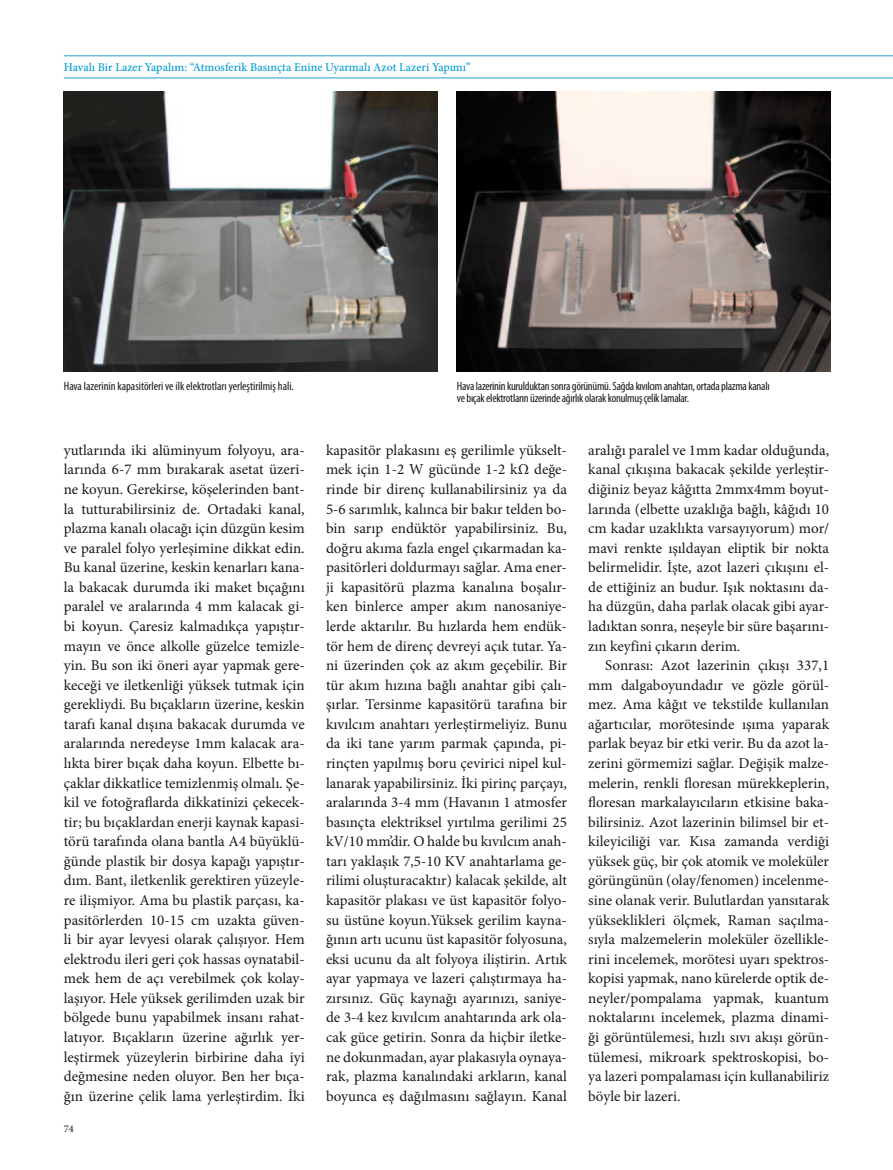
<style>
.page{position:relative;width:893px;height:1170px;background:#fff}
.page>*{position:absolute;margin:0;border:0;box-sizing:border-box;transform-origin:0 0}
.t1{font:15px/19.5px "Minion Pro";color:#1a171c;text-align:justify}
.t2{font:condensed 12px/12px "Myriad Pro";letter-spacing:-.02em;color:#1a171c}
.t3{font:500 12px "Minion Pro";color:#009bd5}
.t4{font:condensed 12px "Myriad Pro";color:#1a171c}
.t5{font:10.35px "Minion Pro";color:#1a171c}
</style>
<div class="page">
<hr style="left:64px;top:78px;width:829px;height:1px;background:#2699d1">
<hr style="left:64px;top:56px;width:829px;height:1px;background:#2699d1">
<img style="left:457px;top:91px;width:373px;height:280px">
<img style="left:64px;top:91px;width:373px;height:280px">
<p class="t3" style="left:64px;top:59px;width:408px">Havalı Bir Lazer Yapalım: “Atmosferik Basınçta Enine Uyarmalı Azot Lazeri Yapımı”</p>
<p class="t4" style="left:64px;top:378px;width:232px">Hava lazerinin kapasitörleri ve ilk elektrotları yerleştirilmiş hali.</p>
<p class="t2" style="left:457px;top:379px;width:314px">Hava lazerinin kurulduktan sonra görünümü. Sağda kıvılcım anahtarı, ortada plazma kanalı ve bıçak elektrotların üzerinde ağırlık olarak konulmuş çelik lamalar.</p>
<p class="t1" style="left:64px;top:440px;width:242px">yutlarında iki alüminyum folyoyu, ara&shy;larında 6-7 mm bırakarak asetat üzeri&shy;ne koyun. Gerekirse, köşelerinden bant&shy;la tutturabilirsiniz de. Ortadaki kanal, plazma kanalı olacağı için düzgün kesim ve paralel folyo yerleşimine dikkat edin.<br>Bu kanal üzerine, keskin kenarları kana&shy;la bakacak durumda iki maket bıçağını paralel ve aralarında 4 mm kalacak gi&shy;bi koyun. Çaresiz kalmadıkça yapıştır&shy;mayın ve önce alkolle güzelce temizle&shy;yin. Bu son iki öneri ayar yapmak gere&shy;keceği ve iletkenliği yüksek tutmak için gerekliydi. Bu bıçakların üzerine, keskin tarafı kanal dışına bakacak durumda ve aralarında neredeyse 1mm kalacak ara&shy;lıkta birer bıçak daha koyun. Elbette bı&shy;çaklar dikkatlice temizlenmiş olmalı. Şe&shy;kil ve fotoğraflarda dikkatinizi çekecek&shy;tir; bu bıçaklardan enerji kaynak kapasi&shy;törü tarafında olana bantla A4 büyüklü&shy;ğünde plastik bir dosya kapağı yapıştır&shy;dım. Bant, iletkenlik gerektiren yüzeyle&shy;re ilişmiyor. Ama bu plastik parçası, ka&shy;pasitörlerden 10-15 cm uzakta güven&shy;li bir ayar levyesi olarak çalışıyor. Hem elektrodu ileri geri çok hassas oynatabil&shy;mek hem de açı verebilmek çok kolay&shy;laşıyor. Hele yüksek gerilimden uzak bir bölgede bunu yapabilmek insanı rahat&shy;latıyor. Bıçakların üzerine ağırlık yer&shy;leştirmek yüzeylerin birbirine daha iyi değmesine neden oluyor. Ben her bıça&shy;ğın üzerine çelik lama yerleştirdim. İki</p>
<p class="t1" style="left:326px;top:440px;width:242px">kapasitör plakasını eş gerilimle yükselt&shy;mek için 1-2 W gücünde 1-2 kΩ değe&shy;rinde bir direnç kullanabilirsiniz ya da 5-6 sarımlık, kalınca bir bakır telden bo&shy;bin sarıp endüktör yapabilirsiniz. Bu, doğru akıma fazla engel çıkarmadan ka&shy;pasitörleri doldurmayı sağlar. Ama ener&shy;ji kapasitörü plazma kanalına boşalır&shy;ken binlerce amper akım nanosaniye&shy;lerde aktarılır. Bu hızlarda hem endük&shy;tör hem de direnç devreyi açık tutar. Ya&shy;ni üzerinden çok az akım geçebilir. Bir tür akım hızına bağlı anahtar gibi çalı&shy;şırlar. Tersinme kapasitörü tarafına bir kıvılcım anahtarı yerleştirmeliyiz. Bunu da iki tane yarım parmak çapında, pi&shy;rinçten yapılmış boru çevirici nipel kul&shy;lanarak yapabilirsiniz. İki pirinç parçayı, aralarında 3-4 mm (Havanın 1 atmosfer basınçta elektriksel yırtılma gerilimi 25 kV/10 mm’dir. O halde bu kıvılcım anah&shy;tarı yaklaşık 7,5-10 KV anahtarlama ge&shy;rilimi oluşturacaktır) kalacak şekilde, alt kapasitör plakası ve üst kapasitör folyo&shy;su üstüne koyun.Yüksek gerilim kayna&shy;ğının artı ucunu üst kapasitör folyosuna, eksi ucunu da alt folyoya iliştirin. Artık ayar yapmaya ve lazeri çalıştırmaya ha&shy;zırsınız. Güç kaynağı ayarınızı, saniye&shy;de 3-4 kez kıvılcım anahtarında ark ola&shy;cak güce getirin. Sonra da hiçbir iletke&shy;ne dokunmadan, ayar plakasıyla oynaya&shy;rak, plazma kanalındaki arkların, kanal boyunca eş dağılmasını sağlayın. Kanal</p>
<p class="t1" style="left:588px;top:440px;width:242px">aralığı paralel ve 1mm kadar olduğunda, kanal çıkışına bakacak şekilde yerleştir&shy;diğiniz beyaz kâğıtta 2mmx4mm boyut&shy;larında (elbette uzaklığa bağlı, kâğıdı 10 cm kadar uzaklıkta varsayıyorum) mor/ mavi renkte ışıldayan eliptik bir nokta belirmelidir. İşte, azot lazeri çıkışını el&shy;de ettiğiniz an budur. Işık noktasını da&shy;ha düzgün, daha parlak olacak gibi ayar&shy;ladıktan sonra, neşeyle bir süre başarını&shy;zın keyfini çıkarın derim.</p>
<p class="t1" style="left:588px;top:655px;width:242px;text-indent:17px">Sonrası: Azot lazerinin çıkışı 337,1 mm dalgaboyundadır ve gözle görül&shy;mez. Ama kâğıt ve tekstilde kullanılan ağartıcılar, morötesinde ışıma yaparak parlak beyaz bir etki verir. Bu da azot la&shy;zerini görmemizi sağlar. Değişik malze&shy;melerin, renkli floresan mürekkeplerin, floresan markalayıcıların etkisine baka&shy;bilirsiniz. Azot lazerinin bilimsel bir et&shy;kileyiciliği var. Kısa zamanda verdiği yüksek güç, bir çok atomik ve moleküler görüngünün (olay/fenomen) incelenme&shy;sine olanak verir. Bulutlardan yansıtarak yükseklikleri ölçmek, Raman saçılma&shy;sıyla malzemelerin moleküler özellikle&shy;rini incelemek, morötesi uyarı spektros&shy;kopisi yapmak, nano kürelerde optik de&shy;neyler/pompalama yapmak, kuantum noktalarını incelemek, plazma dinami&shy;ği görüntülemesi, hızlı sıvı akışı görün&shy;tülemesi, mikroark spektroskopisi, bo&shy;ya lazeri pompalaması için kullanabiliriz böyle bir lazeri.</p>
<p class="t5" style="left:64px;top:1121px;width:11px">74</p>
</div>
